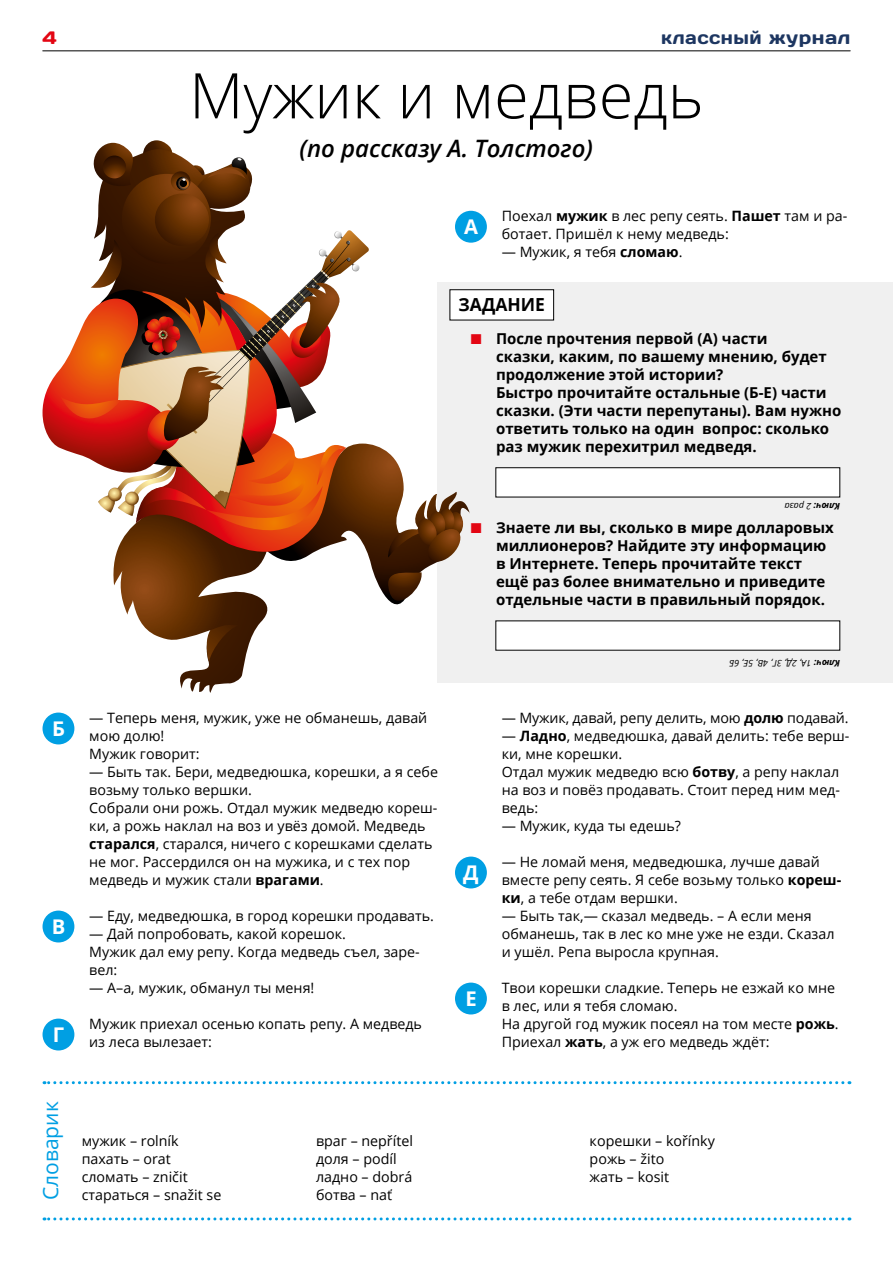
<style>
.page{position:relative;width:893px;height:1263px;background:#fff}
.page>*{position:absolute;margin:0;border:0;box-sizing:border-box;transform-origin:0 0}
.t1{font:300 63px "Open Sans";color:#000}
.t2{font:italic 600 24px "Open Sans";color:#000}
.t3{font:21px "Open Sans";color:#009fe3}
.t4{font:700 20.25px "Open Sans";color:#fff}
.t5{font:18px "Days";letter-spacing:.03em;color:#1d3661}
.t6{font:700 18px "Open Sans";color:#000}
.t7{font:18px "Days";color:#e30613;scale:1.05 1}
.t8{font:700 15px/18px "Open Sans";color:#000}
.t9{font:14.25px/18px "Open Sans";color:#000}
.t10{font:italic 9px "Open Sans";color:#000}
.t11{font:italic 700 9px "Open Sans";color:#000}
.s1{font-weight:700}
.s2{color:#e30613}
.s3{font-weight:400}
</style>
<div class="page">
<div style="left:438px;top:282px;width:455px;height:400px;background:#f0f0f0"></div>
<hr style="left:43px;top:51px;width:807px;height:1px;background:#000">
<svg style="left:44px;top:1217px;width:799px;height:3px"></svg>
<svg style="left:44px;top:1081px;width:799px;height:3px"></svg>
<div style="left:450px;top:290px;width:104px;height:30px;background:#fff"></div>
<div style="left:450px;top:289px;width:104px;height:31px;border:1px solid #000"></div>
<svg style="left:113px;top:557px;width:143px;height:136px"></svg>
<svg style="left:221px;top:444px;width:249px;height:185px"></svg>
<svg style="left:206px;top:625px;width:33px;height:37px"></svg>
<svg style="left:387px;top:508px;width:76px;height:56px"></svg>
<svg style="left:383px;top:572px;width:41px;height:42px"></svg>
<svg style="left:43px;top:140px;width:326px;height:417px"></svg>
<div style="left:455px;top:211px;width:32px;height:32px;background:#009fe3;border-radius:50%"></div>
<div style="left:43px;top:712px;width:31px;height:32px;background:#009fe3;border-radius:50%"></div>
<div style="left:43px;top:910px;width:31px;height:32px;background:#009fe3;border-radius:50%"></div>
<div style="left:43px;top:1018px;width:31px;height:32px;background:#009fe3;border-radius:50%"></div>
<div style="left:455px;top:856px;width:32px;height:32px;background:#009fe3;border-radius:50%"></div>
<div style="left:455px;top:982px;width:32px;height:32px;background:#009fe3;border-radius:50%"></div>
<div style="left:496px;top:468px;width:344px;height:29px;background:#fff"></div>
<div style="left:496px;top:467px;width:344px;height:30px;border:1px solid #000"></div>
<div style="left:496px;top:621px;width:344px;height:29px;background:#fff"></div>
<p class="t7" style="left:43px;top:27px;width:15px">4</p>
<p class="t5" style="left:661px;top:27px;width:191px">классный журнал</p>
<h1 class="t1" style="left:189px;top:52px;width:516px">Мужик и медведь</h1>
<h2 class="t2" style="left:300px;top:132px;width:295px">(по рассказу А. Толстoго)</h2>
<h3 class="t4" style="left:464px;top:212px;width:15px">А</h3>
<p class="t9" style="left:502px;top:207px;width:347px">Поехал <span class="s1">мужик</span> в лес репу сеять. <span class="s1">Пашет</span> там и ра&shy;ботает. Пришёл к нему медведь:</p>
<p class="t9" style="left:502px;top:243px;width:182px">— Мужик, я тебя <span class="s1">сломаю</span>.</p>
<p class="t6" style="left:459px;top:292px;width:88px">ЗАДАНИЕ</p>
<p class="t8" style="left:496px;top:330px;width:347px;text-indent:-25px"><span class="s2">■</span> После прочтения первой (А) части<br>сказки, каким, по вашему мнению, будет продолжение этой истории?<br>Быстро прочитайте остальные (Б-Е) части сказки. (Эти части перепутаны). Вам нужно ответить только на один вопрос: сколько раз мужик перехитрил медведя.</p>
<p class="t11" style="left:840px;top:513px;width:57px;rotate:-180deg">Ключ: <span class="s3">2 раза</span></p>
<p class="t8" style="left:496px;top:519px;width:339px;text-indent:-25px"><span class="s2">■</span> Знаете ли вы, сколько в мире долларовых миллионеров? Найдите эту информацию в Интернете. Теперь прочитайте текст ещë раз более внимательно и приведите отдельные части в правильный порядок.</p>
<h3 class="t4" style="left:52px;top:714px;width:14px">Б</h3>
<p class="t9" style="left:89px;top:709px;width:340px">— Теперь меня, мужик, уже не обманешь, давай мою долю!<br>Мужик говорит:</p>
<p class="t9" style="left:89px;top:763px;width:350px">— Быть так. Бери, медведюшка, корешки, а я себе возьму только вершки.<br>Собрали они рожь. Отдал мужик медведю кореш&shy;ки, а рожь наклал на воз и увёз домой. Медведь <span class="s1">старался</span>, старался, ничего с корешками сделать не мог. Рассердился он на мужика, и с тех пор медведь и мужик стали <span class="s1">врагами</span>.</p>
<h3 class="t4" style="left:52px;top:912px;width:15px">В</h3>
<p class="t9" style="left:89px;top:907px;width:346px">— Еду, медведюшка, в город корешки продавать.</p>
<p class="t9" style="left:89px;top:925px;width:332px">— Дай попробовать, какой корешок.<br>Мужик дал ему репу. Когда медведь съел, заре&shy;вел:</p>
<p class="t9" style="left:89px;top:979px;width:227px">— А–а, мужик, обманул ты меня!</p>
<h3 class="t4" style="left:53px;top:1020px;width:13px">Г</h3>
<p class="t9" style="left:89px;top:1015px;width:334px">Мужик приехал осенью копать репу. А медведь из леса вылезает:</p>
<h3 class="t3" style="left:36px;top:1200px;width:100px;rotate:-90deg">Словарик</h3>
<p class="t9" style="left:82px;top:1132px;width:107px">мужик – rolník пахать – orat сломать – zničit</p>
<p class="t9" style="left:82px;top:1186px;width:141px">стараться – snažit se</p>
<p class="t9" style="left:316px;top:1132px;width:98px">враг – nepřítel доля – podíl ладно – dobrá ботва – nať</p>
<p class="t10" style="left:840px;top:669px;width:112px;rotate:-180deg"><span class="s1">Ключ:</span> 1A, 2Д, 3Г, 4В, 5Е, 6Б</p>
<p class="t9" style="left:502px;top:709px;width:348px">— Мужик, давай, репу делить, мою <span class="s1">долю</span> подавай.</p>
<p class="t9" style="left:502px;top:727px;width:349px">— <span class="s1">Ладно</span>, медведюшка, давай делить: тебе верш&shy;ки, мне корешки.<br>Отдал мужик медведю всю <span class="s1">ботву</span>, а репу наклал на воз и повёз продавать. Стоит перед ним мед&shy;ведь:</p>
<p class="t9" style="left:502px;top:817px;width:181px">— Мужик, куда ты едешь?</p>
<h3 class="t4" style="left:463px;top:858px;width:17px">Д</h3>
<p class="t9" style="left:502px;top:853px;width:341px">— Не ломай меня, медведюшка, лучше давай вместе репу сеять. Я себе возьму только <span class="s1">кореш&shy;ки</span>, а тебе отдам вершки.</p>
<p class="t9" style="left:502px;top:907px;width:334px">— Быть так,— сказал медведь. – А если меня обманешь, так в лес ко мне уже не езди. Сказал и ушёл. Репа выросла крупная.</p>
<h3 class="t4" style="left:465px;top:984px;width:13px">Е</h3>
<p class="t9" style="left:502px;top:979px;width:338px">Твои корешки сладкие. Теперь не езжай ко мне в лeс, или я тебя сломаю.<br>На другой год мужик посеял на том месте <span class="s1">рожь</span>.<br>Приехал <span class="s1">жать</span>, а уж его медведь ждёт:</p>
<p class="t9" style="left:590px;top:1132px;width:127px">корешки – kořínky рожь – žito<br>жать – kosit</p>
</div>
